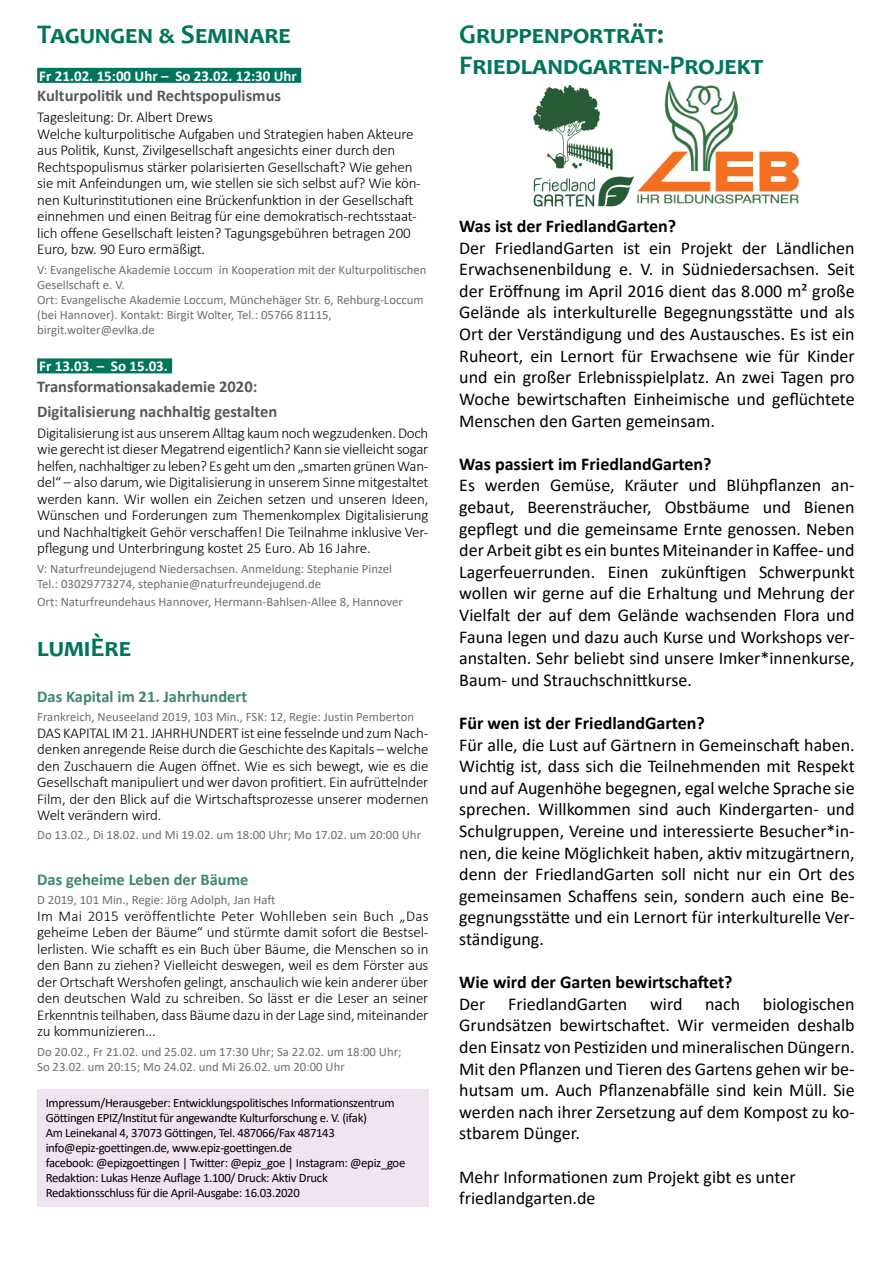
<style>
.page{position:relative;width:893px;height:1263px;background:#fff}
.page>*{position:absolute;margin:0;border:0;box-sizing:border-box;transform-origin:0 0}
.t1{font:700 27px/31.2px "Candara";color:#00755c}
.t2{font:18px/21.6px "Calibri";color:#000;text-align:justify}
.t3{font:700 18px "Calibri";color:#000}
.t4{font:700 16.5px/25px "Calibri";color:#58595b}
.t5{font:700 16.5px "Calibri";color:#3f8674}
.t6{font:300 15px/16.5px "Calibri";letter-spacing:-.01em;color:#000;text-align:justify}
.t7{font:700 15px "Calibri";color:#fff}
.t8{font:12.75px/15px "Calibri";color:#6d6e71}
.t9{font:12.75px/15px "Calibri";letter-spacing:-.025em;color:#000}
</style>
<div class="page">
<div style="left:37px;top:68px;width:264px;height:15px;background:#00755c"></div>
<div style="left:37px;top:358px;width:135px;height:15px;background:#00755c"></div>
<div style="left:37px;top:1089px;width:391px;height:117px;background:#efe4f0"></div>
<img style="left:637px;top:81px;width:161px;height:123px">
<img style="left:534px;top:85px;width:100px;height:122px">
<h1 class="t1" style="left:37px;top:18px;width:255px">Tagungen &amp; Seminare</h1>
<p class="t7" style="left:39px;top:65px;width:259px">Fr 21.02. 15:00 Uhr – So 23.02. 12:30 Uhr</p>
<p class="t4" style="left:37px;top:83px;width:245px">Kulturpolitik und Rechtspopulismus</p>
<p class="t6" style="left:37px;top:109px;width:385px;text-align:left">Tagesleitung: Dr. Albert Drews<br>Welche kulturpolitische Aufgaben und Strategien haben Akteure aus Politik, Kunst, Zivilgesellschaft angesichts einer durch den Rechtspopulismus stärker polarisierten Gesellschaft? Wie gehen sie mit Anfeindungen um, wie stellen sie sich selbst auf? Wie kön&shy;nen Kulturinstitutionen eine Brückenfunktion in der Gesellschaft einnehmen und einen Beitrag für eine demokratisch-rechtsstaat&shy;lich offene Gesellschaft leisten? Tagungsgebühren betragen 200<br>Euro, bzw. 90 Euro ermäßigt.</p>
<p class="t8" style="left:37px;top:261px;width:391px">V: Evangelische Akademie Loccum in Kooperation mit der Kulturpolitischen Gesellschaft e. V.<br>Ort: Evangelische Akademie Loccum, Münchehäger Str. 6, Rehburg-Loccum (bei Hannover). Kontakt: Birgit Wolter, Tel.: 05766 81115, birgit.wolter@evlka.de</p>
<p class="t7" style="left:39px;top:356px;width:130px">Fr 13.03. – So 15.03.</p>
<p class="t4" style="left:37px;top:374px;width:242px">Transformationsakademie 2020:<br>Digitalisierung nachhaltig gestalten</p>
<p class="t6" style="left:37px;top:424px;width:393px">Digitalisierung ist aus unserem Alltag kaum noch wegzudenken. Doch wie gerecht ist dieser Megatrend eigentlich? Kann sie vielleicht sogar helfen, nachhaltiger zu leben? Es geht um den „smarten grünen Wan&shy;del“ – also darum, wie Digitalisierung in unserem Sinne mitgestaltet werden kann. Wir wollen ein Zeichen setzen und unseren Ideen, Wünschen und Forderungen zum Themenkomplex Digitalisierung und Nachhaltigkeit Gehör verschaffen! Die Teilnahme inklusive Ver&shy;pflegung und Unterbringung kostet 25 Euro. Ab 16 Jahre.</p>
<p class="t8" style="left:37px;top:560px;width:356px">V: Naturfreundejugend Niedersachsen. Anmeldung: Stephanie Pinzel<br>Tel.: 03029773274, stephanie@naturfreundejugend.de</p>
<p class="t8" style="left:37px;top:593px;width:367px">Ort: Naturfreundehaus Hannover, Hermann-Bahlsen-Allee 8, Hannover</p>
<h1 class="t1" style="left:37px;top:631px;width:95px">lumiÈre</h1>
<p class="t5" style="left:37px;top:685px;width:211px">Das Kapital im 21. Jahrhundert</p>
<p class="t8" style="left:37px;top:709px;width:378px">Frankreich, Neuseeland 2019, 103 Min., FSK: 12, Regie: Justin Pemberton</p>
<p class="t6" style="left:37px;top:724px;width:393px">DAS KAPITAL IM 21. JAHRHUNDERT ist eine fesselnde und zum Nach&shy;denken anregende Reise durch die Geschichte des Kapitals – welche den Zuschauern die Augen öffnet. Wie es sich bewegt, wie es die Gesellschaft manipuliert und wer davon profitiert. Ein aufrüttelnder Film, der den Blick auf die Wirtschaftsprozesse unserer modernen Welt verändern wird.</p>
<p class="t8" style="left:37px;top:827px;width:385px">Do 13.02., Di 18.02. und Mi 19.02. um 18:00 Uhr; Mo 17.02. um 20:00 Uhr</p>
<p class="t5" style="left:37px;top:868px;width:213px">Das geheime Leben der Bäume</p>
<p class="t8" style="left:37px;top:892px;width:240px">D 2019, 101 Min., Regie: Jörg Adolph, Jan Haft</p>
<p class="t6" style="left:37px;top:907px;width:393px">Im Mai 2015 veröffentlichte Peter Wohlleben sein Buch „Das geheime Leben der Bäume“ und stürmte damit sofort die Bestsel&shy;lerlisten. Wie schafft es ein Buch über Bäume, die Menschen so in den Bann zu ziehen? Vielleicht deswegen, weil es dem Förster aus der Ortschaft Wershofen gelingt, anschaulich wie kein anderer über den deutschen Wald zu schreiben. So lässt er die Leser an seiner Erkenntnis teilhaben, dass Bäume dazu in der Lage sind, miteinander zu kommunizieren...</p>
<p class="t8" style="left:37px;top:1043px;width:366px">Do 20.02., Fr 21.02. und 25.02. um 17:30 Uhr; Sa 22.02. um 18:00 Uhr;<br>So 23.02. um 20:15; Mo 24.02. und Mi 26.02. um 20:00 Uhr</p>
<p class="t9" style="left:46px;top:1095px;width:361px">Impressum/Herausgeber: Entwicklungspolitisches Informationszentrum Göttingen EPIZ/Institut für angewandte Kulturforschung e. V. (ifak)<br>Am Leinekanal 4, 37073 Göttingen, Tel. 487066/Fax 487143 info@epiz-goettingen.de, www.epiz-goettingen.de<br>facebook: @epizgoettingen | Twitter: @epiz_goe | Instagram: @epiz_goe Redaktion: Lukas Henze Auflage 1.100/ Druck: Aktiv Druck Redaktionsschluss für die April-Ausgabe: 16.03.2020</p>
<h1 class="t1" style="left:459px;top:18px;width:306px">Gruppenporträt:<br>Friedlandgarten-Projekt</h1>
<p class="t3" style="left:459px;top:213px;width:218px">Was ist der FriedlandGarten?</p>
<p class="t2" style="left:459px;top:236px;width:397px">Der FriedlandGarten ist ein Projekt der Ländlichen Erwachsenenbildung e. V. in Südniedersachsen. Seit der Eröffnung im April 2016 dient das 8.000 m² große Gelände als interkulturelle Begegnungsstätte und als Ort der Verständigung und des Austausches. Es ist ein Ruheort, ein Lernort für Erwachsene wie für Kinder und ein großer Erlebnisspielplatz. An zwei Tagen pro Woche bewirtschaften Einheimische und geflüchtete Menschen den Garten gemeinsam.</p>
<p class="t3" style="left:459px;top:451px;width:254px">Was passiert im FriedlandGarten?</p>
<p class="t2" style="left:459px;top:474px;width:397px">Es werden Gemüse, Kräuter und Blühpflanzen an&shy;gebaut, Beerensträucher, Obstbäume und Bienen gepflegt und die gemeinsame Ernte genossen. Neben der Arbeit gibt es ein buntes Miteinander in Kaffee- und Lagerfeuerrunden. Einen zukünftigen Schwerpunkt wollen wir gerne auf die Erhaltung und Mehrung der Vielfalt der auf dem Gelände wachsenden Flora und Fauna legen und dazu auch Kurse und Workshops ver&shy;anstalten. Sehr beliebt sind unsere Imker*innenkurse, Baum- und Strauchschnittkurse.</p>
<p class="t3" style="left:459px;top:710px;width:247px">Für wen ist der FriedlandGarten?</p>
<p class="t2" style="left:459px;top:733px;width:397px">Für alle, die Lust auf Gärtnern in Gemeinschaft haben.<br>Wichtig ist, dass sich die Teilnehmenden mit Respekt und auf Augenhöhe begegnen, egal welche Sprache sie sprechen. Willkommen sind auch Kindergarten- und Schulgruppen, Vereine und interessierte Besucher*in&shy;nen, die keine Möglichkeit haben, aktiv mitzugärtnern, denn der FriedlandGarten soll nicht nur ein Ort des gemeinsamen Schaffens sein, sondern auch eine Be&shy;gegnungsstätte und ein Lernort für interkulturelle Ver&shy;ständigung.</p>
<p class="t3" style="left:459px;top:969px;width:275px">Wie wird der Garten bewirtschaftet?</p>
<p class="t2" style="left:459px;top:992px;width:28px">Der</p>
<p class="t2" style="left:508px;top:992px;width:121px">FriedlandGarten</p>
<p class="t2" style="left:650px;top:992px;width:34px">wird</p>
<p class="t2" style="left:705px;top:992px;width:37px">nach</p>
<p class="t2" style="left:459px;top:992px;width:397px;text-indent:304px">biologischen Grundsätzen bewirtschaftet. Wir vermeiden deshalb den Einsatz von Pestiziden und mineralischen Düngern.<br>Mit den Pflanzen und Tieren des Gartens gehen wir be&shy;hutsam um. Auch Pflanzenabfälle sind kein Müll. Sie werden nach ihrer Zersetzung auf dem Kompost zu ko&shy;stbarem Dünger.</p>
<p class="t2" style="left:459px;top:1165px;width:338px">Mehr Informationen zum Projekt gibt es unter friedlandgarten.de</p>
</div>
